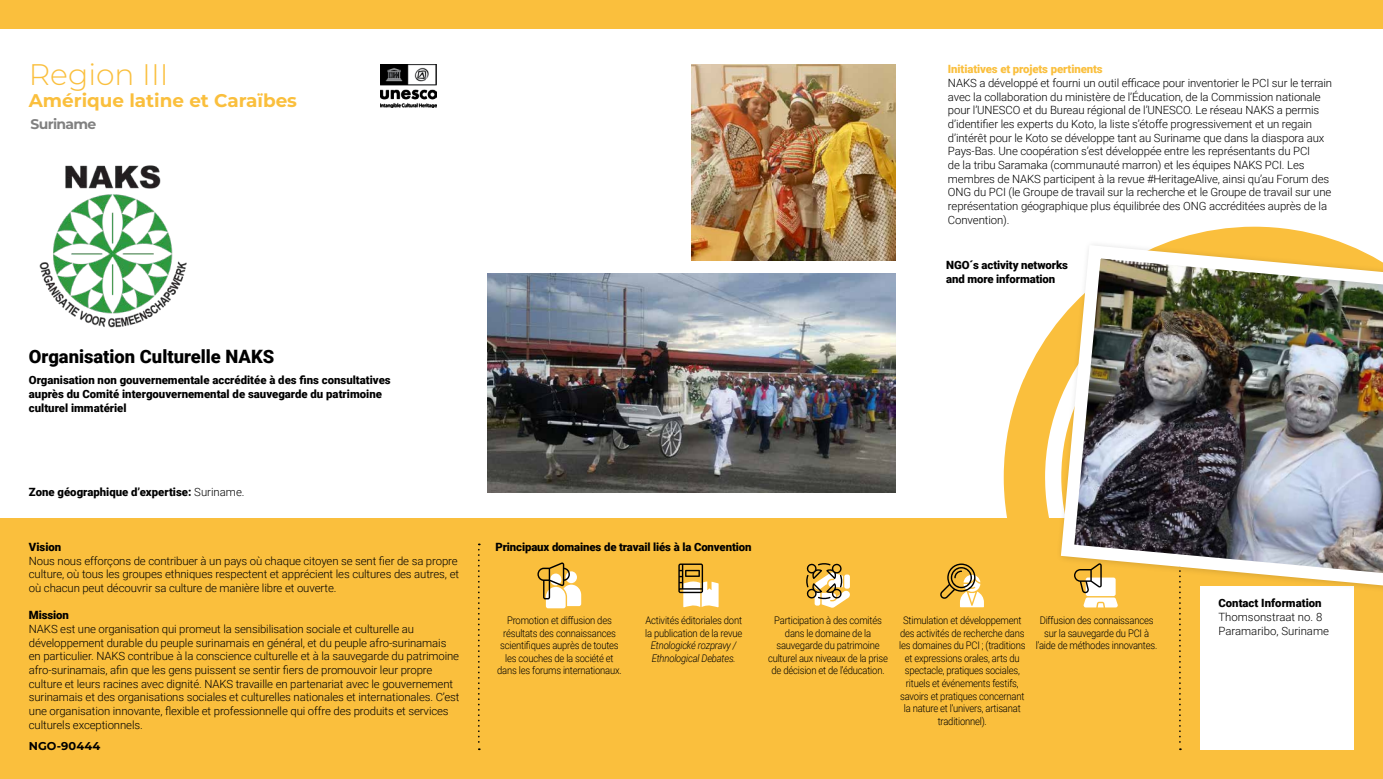
<style>
.page{position:relative;width:1383px;height:779px;background:#fff}
.page>*{position:absolute;margin:0;border:0;box-sizing:border-box;transform-origin:0 0}
.t1{font:300 29.75px "Montserrat";color:#fabf3d}
.t2{font:900 18.38px "Roboto";color:#000}
.t3{font:700 18.38px "Montserrat";color:#fabf3d}
.t4{font:700 14px "Montserrat";letter-spacing:-.05em;color:#000}
.t5{font:300 11.38px/13.7px "Roboto";letter-spacing:-.01em;color:#000}
.t6{font:900 11.38px/14px "Roboto";color:#000}
.t7{font:900 11.38px "Roboto";letter-spacing:-.01em;color:#fabf3d}
.t8{font:700 11.38px "Montserrat";letter-spacing:.005em;color:#000}
.t9{font:300 10.5px/12.6px "Roboto";letter-spacing:-.02em;color:#000;text-align:center;scale:.9 1}
.t10{font:italic 300 10.5px/12.6px "Roboto";letter-spacing:-.02em;color:#000;scale:.9 1}
.s1{font-weight:300}
</style>
<div class="page">
<div style="left:0;top:518px;width:1382px;height:261px;background:#fabf3d"></div>
<svg style="left:1003px;top:227px;width:351px;height:501px"></svg>
<div style="left:0;top:0;width:1382px;height:29px;background:#fabf3d"></div>
<img style="left:380px;top:65px;width:57px;height:42px">
<svg style="left:478px;top:543px;width:2px;height:207px"></svg>
<svg style="left:1179px;top:601px;width:2px;height:149px"></svg>
<img style="left:39px;top:165px;width:148px;height:163px">
<svg style="left:537px;top:562px;width:44px;height:46px"></svg>
<svg style="left:678px;top:563px;width:40px;height:44px"></svg>
<svg style="left:940px;top:563px;width:44px;height:44px"></svg>
<div style="left:1200px;top:586px;width:153px;height:164px;background:#fff"></div>
<img style="left:487px;top:273px;width:408px;height:220px">
<img style="left:691px;top:65px;width:204px;height:195px">
<img style="left:1054px;top:238px;width:328px;height:362px">
<svg style="left:1074px;top:563px;width:43px;height:44px"></svg>
<svg style="left:806px;top:563px;width:44px;height:45px"></svg>
<h1 class="t1" style="left:29px;top:55px;width:141px">Region III</h1>
<h2 class="t3" style="left:29px;top:89px;width:270px">Amérique latine et Caraïbes</h2>
<p class="t4" style="left:31px;top:115px;width:67px">Suriname</p>
<h2 class="t2" style="left:29px;top:343px;width:247px">Organisation Culturelle NAKS</h2>
<p class="t6" style="left:29px;top:373px;width:363px">Organisation non gouvernementale accréditée à des fins consultatives auprès du Comité intergouvernemental de sauvegarde du patrimoine culturel immatériel</p>
<p class="t6" style="left:29px;top:484px;width:217px">Zone géographique d’expertise: <span class="s1">Suriname.</span></p>
<p class="t6" style="left:29px;top:539px;width:34px">Vision</p>
<p class="t5" style="left:29px;top:553px;width:432px">Nous nous efforçons de contribuer à un pays où chaque citoyen se sent fier de sa propre culture, où tous les groupes ethniques respectent et apprécient les cultures des autres, et où chacun peut découvrir sa culture de manière libre et ouverte.</p>
<p class="t6" style="left:29px;top:608px;width:41px">Mission</p>
<p class="t5" style="left:29px;top:621px;width:432px">NAKS est une organisation qui promeut la sensibilisation sociale et culturelle au développement durable du peuple surinamais en général, et du peuple afro-surinamais en particulier. NAKS contribue à la conscience culturelle et à la sauvegarde du patrimoine afro-surinamais, afin que les gens puissent se sentir fiers de promouvoir leur propre culture et leurs racines avec dignité. NAKS travaille en partenariat avec le gouvernement surinamais et des organisations sociales et culturelles nationales et internationales. C’est une organisation innovante, flexible et professionnelle qui offre des produits et services culturels exceptionnels.</p>
<p class="t8" style="left:29px;top:738px;width:73px">NGO-90444</p>
<p class="t7" style="left:948px;top:61px;width:156px">Initiatives et projets pertinents</p>
<p class="t5" style="left:948px;top:76px;width:386px">NAKS a développé et fourni un outil efficace pour inventorier le PCI sur le terrain avec la collaboration du ministère de l’Éducation, de la Commission nationale pour l’UNESCO et du Bureau régional de l’UNESCO. Le réseau NAKS a permis d’identifier les experts du Koto, la liste s’étoffe progressivement et un regain d’intérêt pour le Koto se développe tant au Suriname que dans la diaspora aux Pays-Bas. Une coopération s’est développée entre les représentants du PCI<br>de la tribu Saramaka (communauté marron) et les équipes NAKS PCI. Les membres de NAKS participent à la revue #HeritageAlive, ainsi qu’au Forum des ONG du PCI (le Groupe de travail sur la recherche et le Groupe de travail sur une représentation géographique plus équilibrée des ONG accréditées auprès de la Convention).</p>
<p class="t6" style="left:946px;top:258px;width:123px;line-height:13.7px">NGO´s activity networks and more information</p>
<p class="t6" style="left:495px;top:539px;width:257px">Principaux domaines de travail liés à la Convention</p>
<p class="t9" style="left:497px;top:613px;width:140px">Promotion et diffusion des résultats des connaissances scientifiques auprès de toutes les couches de la société et dans les forums internationaux.</p>
<p class="t9" style="left:645px;top:613px;width:109px;text-align:left">Activités éditoriales dont la publication de la revue</p>
<p class="t10" style="left:651px;top:639px;width:97px">Etnologické rozpravy /<br>Ethnological Debates.</p>
<p class="t9" style="left:768px;top:613px;width:135px">Participation à des comités dans le domaine de la sauvegarde du patrimoine culturel aux niveaux de la prise de décision et de l’éducation.</p>
<p class="t9" style="left:899px;top:613px;width:142px">Stimulation et développement des activités de recherche dans les domaines du PCI ; (traditions et expressions orales, arts du spectacle, pratiques sociales, rituels et événements festifs, savoirs et pratiques concernant la nature et l’univers, artisanat traditionnel).</p>
<p class="t9" style="left:1035px;top:613px;width:137px">Diffusion des connaissances sur la sauvegarde du PCI à l’aide de méthodes innovantes.</p>
<p class="t6" style="left:1218px;top:596px;width:105px">Contact Information</p>
<p class="t5" style="left:1218px;top:609px;width:112px">Thomsonstraat no. 8<br>Paramaribo, Suriname</p>
</div>
